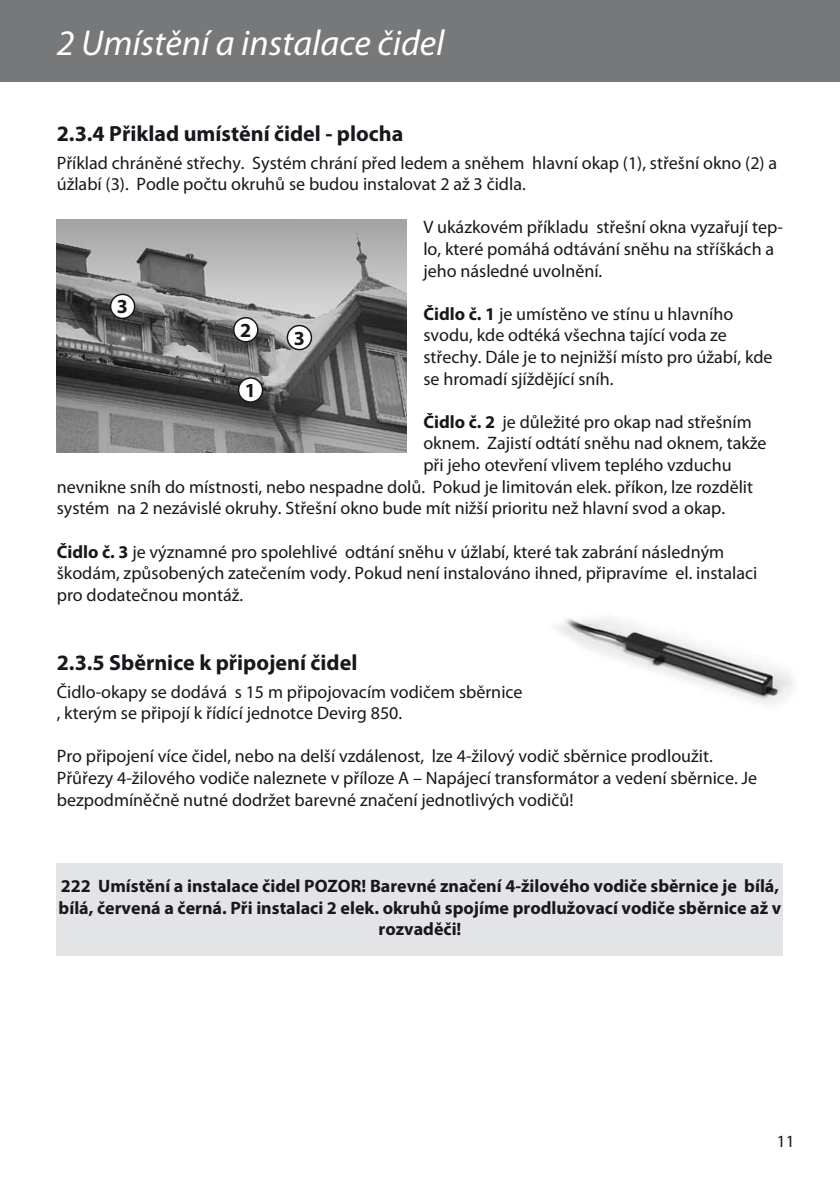
<style>
.page{position:relative;width:840px;height:1191px;background:#fff}
.page>*{position:absolute;margin:0;border:0;box-sizing:border-box;transform-origin:0 0}
.t1{font:italic 36px "Myriad Pro";color:#fff}
.t2{font:700 22px "Myriad Pro";color:#1a171c}
.t3{font:700 20px "Myriad";color:#1a171c}
.t4{font:18px/21.6px "Myriad Pro";color:#1a171c}
.t5{font:700 18px/21.6px "Myriad Pro";color:#1a171c;text-align:center}
.t6{font:17.2px "Myriad Pro";color:#1a171c}
.s1{font-weight:700}
</style>
<div class="page">
<div style="left:0;top:0;width:839px;height:81px;background:#77787a"></div>
<div style="left:57px;top:863px;width:725px;height:92px;background:#e3e4e5"></div>
<img style="left:57px;top:220px;width:349px;height:232px">
<div style="left:238px;top:378px;width:24px;height:24px;background:#fff;border-radius:50%"></div>
<div style="left:238px;top:377px;width:25px;height:26px;border:2px solid #1a171c;border-radius:50%"></div>
<div style="left:287px;top:325px;width:24px;height:24px;background:#fff;border-radius:50%"></div>
<div style="left:286px;top:325px;width:26px;height:25px;border:2px solid #1a171c;border-radius:50%"></div>
<div style="left:234px;top:318px;width:24px;height:24px;background:#fff;border-radius:50%"></div>
<div style="left:233px;top:317px;width:25px;height:25px;border:2px solid #1a171c;border-radius:50%"></div>
<div style="left:110px;top:294px;width:24px;height:24px;background:#fff;border-radius:50%"></div>
<div style="left:110px;top:294px;width:25px;height:25px;border:2px solid #1a171c;border-radius:50%"></div>
<img style="left:557px;top:618px;width:237px;height:86px">
<h1 class="t1" style="left:57px;top:24px;width:389px">2 Umístění a instalace čidel</h1>
<p class="t2" style="left:57px;top:121px;width:348px">2.3.4 Přiklad umístění čidel - plocha</p>
<p class="t4" style="left:57px;top:152px;width:721px">Příklad chráněné střechy. Systém chrání před ledem a sněhem hlavní okap (1), střešní okno (2) a úžlabí (3). Podle počtu okruhů se budou instalovat 2 až 3 čidla.</p>
<p class="t4" style="left:423px;top:217px;width:361px">V ukázkovém příkladu střešní okna vyzařují tep&shy;lo, které pomáhá odtávání sněhu na stříškách a jeho následné uvolnění.</p>
<p class="t4" style="left:423px;top:303px;width:350px"><span class="s1">Čidlo č. 1</span> je umístěno ve stínu u hlavního svodu, kde odtéká všechna tající voda ze střechy. Dále je to nejnižší místo pro úžabí, kde se hromadí sjíždějící sníh.</p>
<p class="t4" style="left:423px;top:411px;width:330px"><span class="s1">Čidlo č. 2</span> je důležité pro okap nad střešním</p>
<p class="t4" style="left:423px;top:433px;width:344px">oknem. Zajistí odtátí sněhu nad oknem, takže</p>
<p class="t4" style="left:423px;top:454px;width:309px">při jeho otevření vlivem teplého vzduchu</p>
<p class="t4" style="left:57px;top:476px;width:697px">nevnikne sníh do místnosti, nebo nespadne dolů. Pokud je limitován elek. příkon, lze rozdělit</p>
<p class="t4" style="left:57px;top:498px;width:668px">systém na 2 nezávislé okruhy. Střešní okno bude mít nižší prioritu než hlavní svod a okap.</p>
<p class="t4" style="left:57px;top:541px;width:701px"><span class="s1">Čidlo č. 3</span> je významné pro spolehlivé odtání sněhu v úžlabí, které tak zabrání následným škodám, způsobených zatečením vody. Pokud není instalováno ihned, připravíme el. instalaci pro dodatečnou montáž.</p>
<p class="t3" style="left:82px;top:296px;width:48px">2 3</p>
<p class="t3" style="left:240px;top:320px;width:48px">2 3</p>
<p class="t3" style="left:258px;top:327px;width:48px">2 3</p>
<p class="t3" style="left:245px;top:380px;width:13px">1</p>
<p class="t2" style="left:57px;top:650px;width:302px">2.3.5 Sběrnice k připojení čidel</p>
<p class="t4" style="left:57px;top:681px;width:467px">Čidlo-okapy se dodává s 15 m připojovacím vodičem sběrnice , kterým se připojí k řídící jednotce Devirg 850.</p>
<p class="t4" style="left:57px;top:746px;width:701px">Pro připojení více čidel, nebo na delší vzdálenost, lze 4-žilový vodič sběrnice prodloužit.<br>Přůřezy 4-žilového vodiče naleznete v příloze A – Napájecí transformátor a vedení sběrnice. Je bezpodmíněčně nutné dodržet barevné značení jednotlivých vodičů!</p>
<p class="t5" style="left:59px;top:875px;width:723px">222 Umístění a instalace čidel POZOR! Barevné značení 4-žilového vodiče sběrnice je bílá, bílá, červená a černá. Při instalaci 2 elek. okruhů spojíme prodlužovací vodiče sběrnice až v rozvaděči!</p>
<p class="t6" style="left:776px;top:1132px;width:19px">11</p>
</div>
